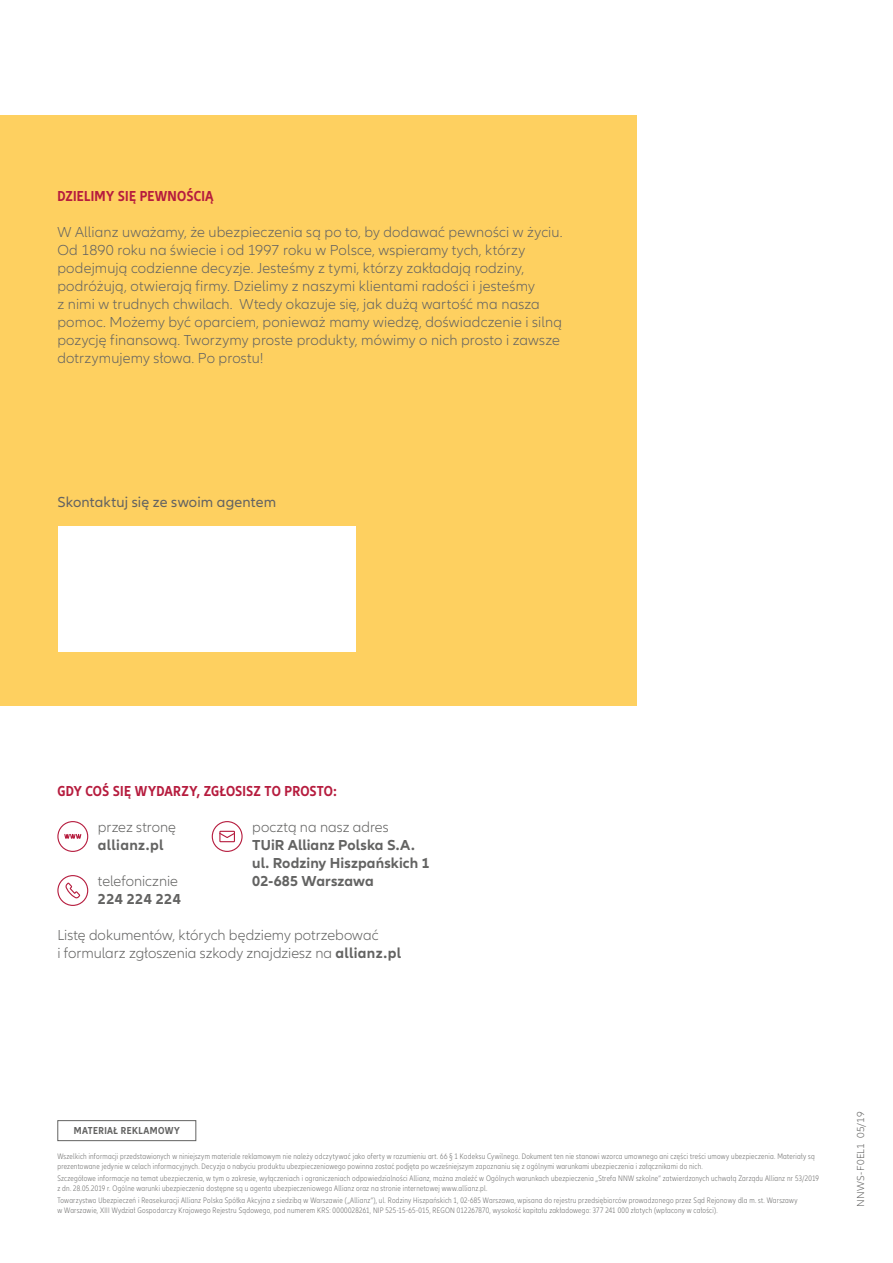
<style>
.page{position:relative;width:893px;height:1263px;background:#fff}
.page>*{position:absolute;margin:0;border:0;box-sizing:border-box;transform-origin:0 0}
.t1{font:300 15px/18px "Allianz Neo";letter-spacing:.005em;color:#636362}
.t2{font:700 15px/18px "Allianz Neo";letter-spacing:.005em;color:#636362}
.t3{font:700 condensed 15px "Allianz Neo";letter-spacing:.015em;color:#b61c3e}
.t4{font:15px "Allianz Neo";letter-spacing:.01em;color:#636362}
.t5{font:700 15px "Allianz Neo";letter-spacing:.025em;color:#636362}
.t6{font:700 15px "Allianz Neo";letter-spacing:.03em;color:#636362}
.t7{font:700 condensed 10.5px "Allianz Neo";letter-spacing:.04em;color:#636362}
.t8{font:300 10.5px "Allianz Neo";letter-spacing:.02em;color:#636362}
.t9{font:300 condensed 8.25px/9.9px "Allianz Neo";letter-spacing:.03em;color:#6f6f6e}
.s1{font-weight:700}
</style>
<div class="page">
<div style="left:0;top:115px;width:636px;height:590px;background:#fed060"></div>
<div style="left:58px;top:526px;width:297px;height:125px;background:#fff"></div>
<div style="left:57px;top:821px;width:31px;height:31px;border:1px solid #b61c3e;border-radius:50%"></div>
<svg style="left:64px;top:834px;width:18px;height:5px"></svg>
<div style="left:57px;top:875px;width:31px;height:31px;border:1px solid #b61c3e;border-radius:50%"></div>
<svg style="left:65px;top:882px;width:16px;height:17px"></svg>
<div style="left:212px;top:821px;width:31px;height:31px;border:1px solid #b61c3e;border-radius:50%"></div>
<div style="left:219px;top:831px;width:16px;height:11px;border:1px solid #b61c3e"></div>
<svg style="left:219px;top:832px;width:16px;height:7px"></svg>
<div style="left:57px;top:1120px;width:139px;height:21px;border:1px solid #636362"></div>
<h1 class="t3" style="left:57px;top:188px;width:158px">DZIELIMY SIĘ PEWNOŚCIĄ</h1>
<p class="t1" style="left:57px;top:224px;width:507px">W Allianz uważamy, że ubezpieczenia są po to, by dodawać pewności w życiu.<br>Od 1890 roku na świecie i od 1997 roku w Polsce, wspieramy tych, którzy podejmują codzienne decyzje. Jesteśmy z tymi, którzy zakładają rodziny, podróżują, otwierają firmy. Dzielimy z naszymi klientami radości i jesteśmy<br>z nimi w trudnych chwilach. Wtedy okazuje się, jak dużą wartość ma nasza pomoc. Możemy być oparciem, ponieważ mamy wiedzę, doświadczenie i silną pozycję finansową. Tworzymy proste produkty, mówimy o nich prosto i zawsze dotrzymujemy słowa. Po prostu!</p>
<h1 class="t4" style="left:57px;top:494px;width:220px">Skontaktuj się ze swoim agentem</h1>
<h1 class="t3" style="left:57px;top:782px;width:281px">GDY COŚ SIĘ WYDARZY, ZGŁOSISZ TO PROSTO:</h1>
<h1 class="t1" style="left:98px;top:818px;width:80px">przez stronę</h1>
<h1 class="t5" style="left:98px;top:836px;width:67px">allianz.pl</h1>
<h1 class="t1" style="left:98px;top:872px;width:82px">telefonicznie</h1>
<h1 class="t6" style="left:98px;top:890px;width:84px">224 224 224</h1>
<h1 class="t1" style="left:252px;top:818px;width:138px">pocztą na nasz adres</h1>
<h1 class="t2" style="left:252px;top:836px;width:179px">TUiR Allianz Polska S.A. ul. Rodziny Hiszpańskich 1<br>02-685 Warszawa</h1>
<h1 class="t1" style="left:57px;top:926px;width:345px">Listę dokumentów, których będziemy potrzebować<br>i formularz zgłoszenia szkody znajdziesz na <span class="s1">allianz.pl</span></h1>
<p class="t7" style="left:74px;top:1124px;width:107px">MATERIAŁ REKLAMOWY</p>
<p class="t9" style="left:57px;top:1151px;width:759px">Wszelkich informacji przedstawionych w niniejszym materiale reklamowym nie należy odczytywać jako oferty w rozumieniu art. 66 § 1 Kodeksu Cywilnego. Dokument ten nie stanowi wzorca umownego ani części treści umowy ubezpieczenia. Materiały są prezentowane jedynie w celach informacyjnych. Decyzja o nabyciu produktu ubezpieczeniowego powinna zostać podjęta po wcześniejszym zapoznaniu się z ogólnymi warunkami ubezpieczenia i załącznikami do nich.</p>
<p class="t9" style="left:57px;top:1173px;width:763px">Szczegółowe informacje na temat ubezpieczenia, w tym o zakresie, wyłączeniach i ograniczeniach odpowiedzialności Allianz, można znaleźć w Ogólnych warunkach ubezpieczenia „Strefa NNW szkolne” zatwierdzonych uchwałą Zarządu Allianz nr 53/2019 z dn. 28.05.2019 r. Ogólne warunki ubezpieczenia dostępne są u agenta ubezpieczeniowego Allianz oraz na stronie internetowej www.allianz.pl.</p>
<p class="t9" style="left:57px;top:1195px;width:742px">Towarzystwo Ubezpieczeń i Reasekuracji Allianz Polska Spółka Akcyjna z siedzibą w Warszawie („Allianz”), ul. Rodziny Hiszpańskich 1, 02-685 Warszawa, wpisana do rejestru przedsiębiorców prowadzonego przez Sąd Rejonowy dla m. st. Warszawy w Warszawie, XIII Wydział Gospodarczy Krajowego Rejestru Sądowego, pod numerem KRS: 0000028261, NIP 525-15-65-015, REGON 012267870, wysokość kapitału zakładowego: 377 241 000 złotych (wpłacony w całości).</p>
<p class="t8" style="left:855px;top:1206px;width:96px;rotate:-90deg">NNWS-F0EL1 05/19</p>
</div>
